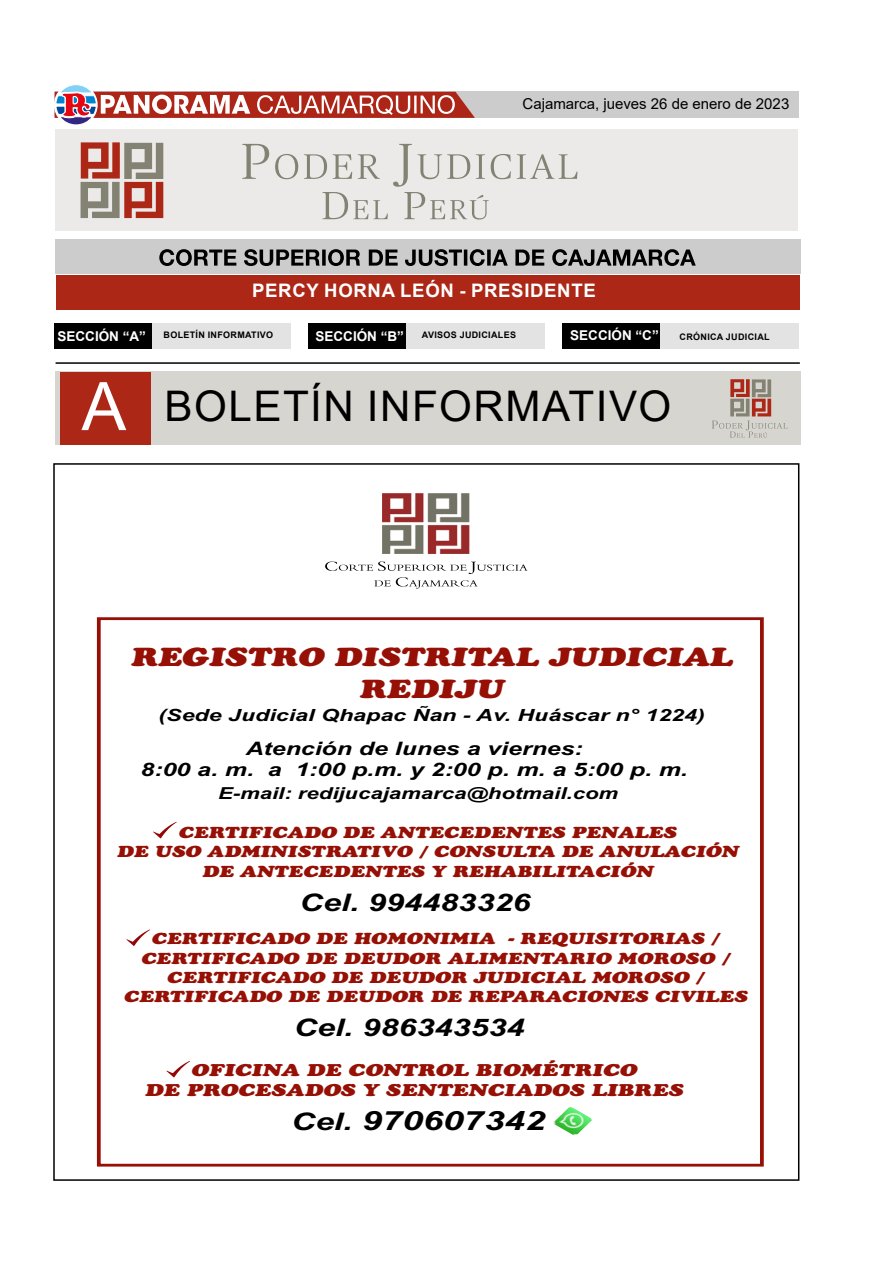
<style>
.page{position:relative;width:893px;height:1263px;background:#fff}
.page>*{position:absolute;margin:0;border:0;box-sizing:border-box;transform-origin:0 0}
.t1{font:42.15px "Arial";letter-spacing:.035em;color:#000}
.t2{font:italic 700 26.55px "Arial";color:#000;scale:1.38 1}
.t3{font:italic 25.95px/31.8px "Cooper Black Std";color:#961005;text-align:center;scale:1.34 1}
.t4{font:italic 700 24.15px "Arial";color:#000;scale:1.34 1}
.t5{font:italic 700 18.6px/20.7px "Arial";color:#000;text-align:center;scale:1.34 1}
.t6{font:700 18.6px "Arial";letter-spacing:.035em;color:#fff}
.t7{font:italic 16.95px/20.7px "Cooper Black Std";color:#961005;text-align:center;scale:1.38 1}
.t8{font:italic 700 16.8px "Arial";color:#000;scale:1.38 1}
.t9{font:italic 700 16.5px "Arial";color:#000;scale:1.34 1}
.t10{font:italic 15.9px/19.4px "Cooper Black Std";color:#961005;text-align:center;scale:1.34 1}
.t11{font:15px "Arial";color:#000}
.t12{font:700 13.5px "Arial";color:#fff}
.t13{font:700 9px "Arial";letter-spacing:.035em;color:#000}
.s1{font-size:67.05px;color:#fff}
.s2{font-size:24.15px}
</style>
<div class="page">
<div style="left:55px;top:92px;width:744px;height:26px;background:#ccc"></div>
<div style="left:563px;top:323px;width:236px;height:26px;background:#e3e3e3"></div>
<div style="left:309px;top:323px;width:236px;height:26px;background:#e3e3e3"></div>
<div style="left:309px;top:323px;width:97px;height:26px;background:#000"></div>
<div style="left:563px;top:323px;width:97px;height:26px;background:#000"></div>
<div style="left:55px;top:323px;width:236px;height:26px;background:#e3e3e3"></div>
<div style="left:55px;top:323px;width:97px;height:26px;background:#000"></div>
<div style="left:56px;top:275px;width:744px;height:34px;background:#ad2717"></div>
<div style="left:55px;top:239px;width:745px;height:35px;background:#ccc"></div>
<svg style="left:159px;top:249px;width:537px;height:17px"></svg>
<div style="left:55px;top:130px;width:743px;height:101px;background:#ebeae8"></div>
<svg style="left:81px;top:142px;width:82px;height:76px"></svg>
<svg style="left:242px;top:144px;width:335px;height:76px"></svg>
<hr style="left:56px;top:362px;width:744px;height:2px;background:#000">
<div style="left:56px;top:372px;width:745px;height:73px;background:#d7d5d0"></div>
<div style="left:60px;top:372px;width:90px;height:73px;background:#ad2717"></div>
<svg style="left:712px;top:379px;width:75px;height:59px"></svg>
<svg style="left:55px;top:85px;width:420px;height:40px"></svg>
<div style="left:97px;top:617px;width:666px;height:550px;border:3px solid #961005"></div>
<img style="left:553px;top:1107px;width:40px;height:29px">
<svg style="left:325px;top:561px;width:203px;height:28px"></svg>
<img style="left:382px;top:494px;width:88px;height:59px">
<svg style="left:153px;top:822px;width:24px;height:16px"></svg>
<svg style="left:126px;top:929px;width:24px;height:17px"></svg>
<svg style="left:166px;top:1061px;width:24px;height:16px"></svg>
<p class="t11" style="left:522px;top:94px;width:268px">Cajamarca, jueves 26 de enero de 2023</p>
<p class="t6" style="left:252px;top:277px;width:345px">PERCY HORNA LEÓN - PRESIDENTE</p>
<p class="t12" style="left:58px;top:327px;width:90px">SECCIÓN “A”</p>
<p class="t13" style="left:164px;top:328px;width:111px">BOLETÍN INFORMATIVO</p>
<p class="t12" style="left:316px;top:327px;width:90px">SECCIÓN “B”</p>
<p class="t13" style="left:422px;top:328px;width:96px">AVISOS JUDICIALES</p>
<p class="t12" style="left:570px;top:326px;width:90px">SECCIÓN “C”</p>
<p class="t13" style="left:680px;top:330px;width:92px">CRÓNICA JUDICIAL</p>
<h1 class="t1" style="left:82px;top:377px;width:591px"><span class="s1">A</span> BOLETÍN INFORMATIVO</h1>
<h3 class="t3" style="left:131px;top:641px;width:451px">REGISTRO DISTRITAL JUDICIAL<br>REDIJU</h3>
<p class="t8" style="left:159px;top:703px;width:397px">(Sede Judicial Qhapac Ñan - Av. Huáscar n° 1224)</p>
<p class="t5" style="left:141px;top:739px;width:410px">Atención de lunes a viernes:<br>8:00 a. m. a 1:00 p.m. y 2:00 p. m. a 5:00 p. m.</p>
<p class="t9" style="left:218px;top:782px;width:300px">E-mail: redijucajamarca@hotmail.com</p>
<p class="t10" style="left:117px;top:823px;width:466px">CERTIFICADO DE ANTECEDENTES PENALES<br>DE USO ADMINISTRATIVO / CONSULTA DE ANULACIÓN<br>DE ANTECEDENTES Y REHABILITACIÓN</p>
<h3 class="t4" style="left:300px;top:887px;width:174px">Cel. 994483326</h3>
<p class="t10" style="left:124px;top:929px;width:467px">CERTIFICADO DE HOMONIMIA - REQUISITORIAS / CERTIFICADO DE DEUDOR ALIMENTARIO MOROSO / CERTIFICADO DE DEUDOR JUDICIAL MOROSO / CERTIFICADO DE DEUDOR DE REPARACIONES CIVILES</p>
<h3 class="t4" style="left:294px;top:1012px;width:174px">Cel. 986343534</h3>
<p class="t7" style="left:145px;top:1059px;width:392px">OFICINA DE CONTROL BIOMÉTRICO<br>DE PROCESADOS Y SENTENCIADOS LIBRES</p>
<h2 class="t2" style="left:291px;top:1103px;width:185px"><span class="s2">Cel.</span> 970607342</h2>
</div>
